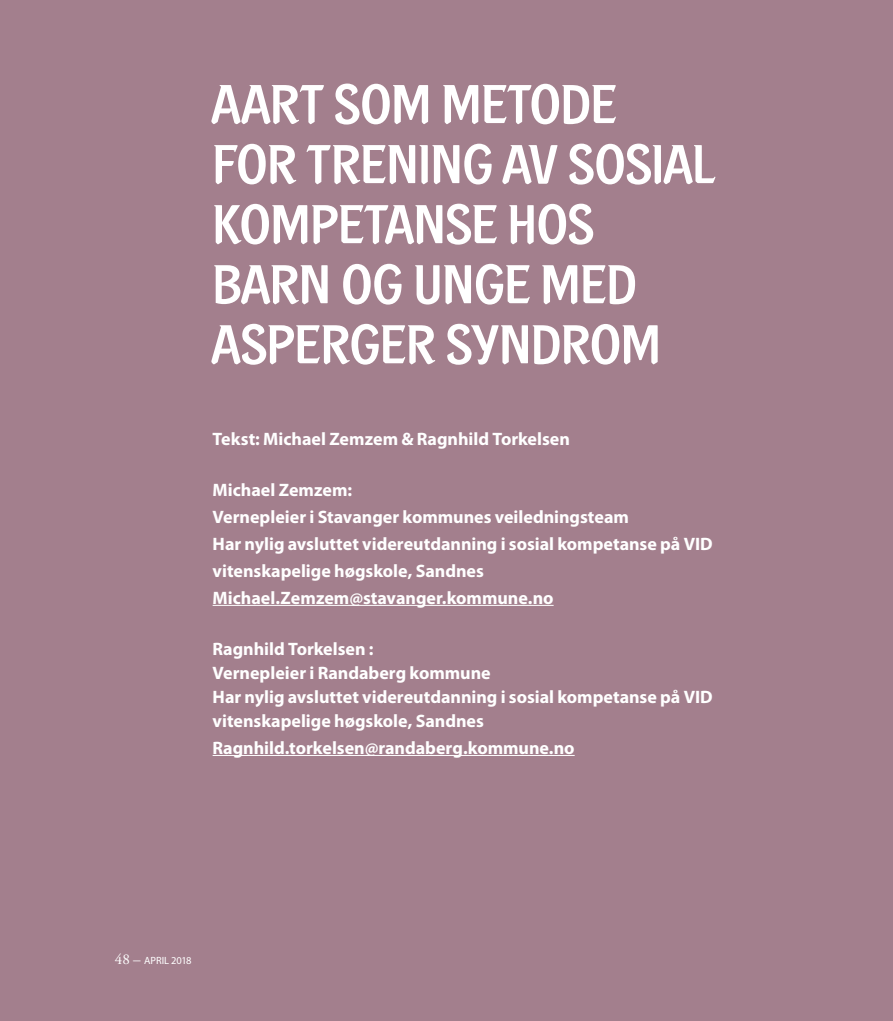
<style>
.page{position:relative;width:893px;height:1021px;background:#fff}
.page>*{position:absolute;margin:0;border:0;box-sizing:border-box;transform-origin:0 0}
.t1{font:300 57px/60px "Portobello";letter-spacing:-.005em;color:#fff}
.t2{font:700 18px/27px "Myriad Pro";color:#fff}
.t3{font:10.5px "Myriad Pro";letter-spacing:-.01em;color:#fff}
.s1{font-family:"Adobe Garamond Pro";font-size:15px}
</style>
<div class="page">
<div style="left:0;top:0;width:893px;height:1020px;background:#a37f8d"></div>
<hr style="left:213px;top:605px;width:341px;height:1px;background:#fff">
<hr style="left:213px;top:755px;width:362px;height:1px;background:#fff">
<h1 class="t1" style="left:213px;top:75px;width:503px">AART SOM METODE<br>FOR TRENING AV SOSIAL<br>KOMPETANSE HOS<br>BARN OG UNGE MED<br>ASPERGER SYNDROM</h1>
<p class="t2" style="left:213px;top:424px;width:359px">Tekst: Michael Zemzem &amp; Ragnhild Torkelsen</p>
<p class="t2" style="left:213px;top:475px;width:502px">Michael Zemzem:<br>Vernepleier i Stavanger kommunes veiledningsteam<br>Har nylig avsluttet videreutdanning i sosial kompetanse på VID vitenskapelige høgskole, Sandnes Michael.Zemzem@stavanger.kommune.no</p>
<p class="t2" style="left:213px;top:636px;width:502px;line-height:24px">Ragnhild Torkelsen :<br>Vernepleier i Randaberg kommune<br>Har nylig avsluttet videreutdanning i sosial kompetanse på VID vitenskapelige høgskole, Sandnes</p>
<p class="t2" style="left:213px;top:733px;width:364px">Ragnhild.torkelsen@randaberg.kommune.no</p>
<p class="t3" style="left:115px;top:953px;width:78px"><span class="s1">48 –</span> APRIL 2018</p>
</div>
